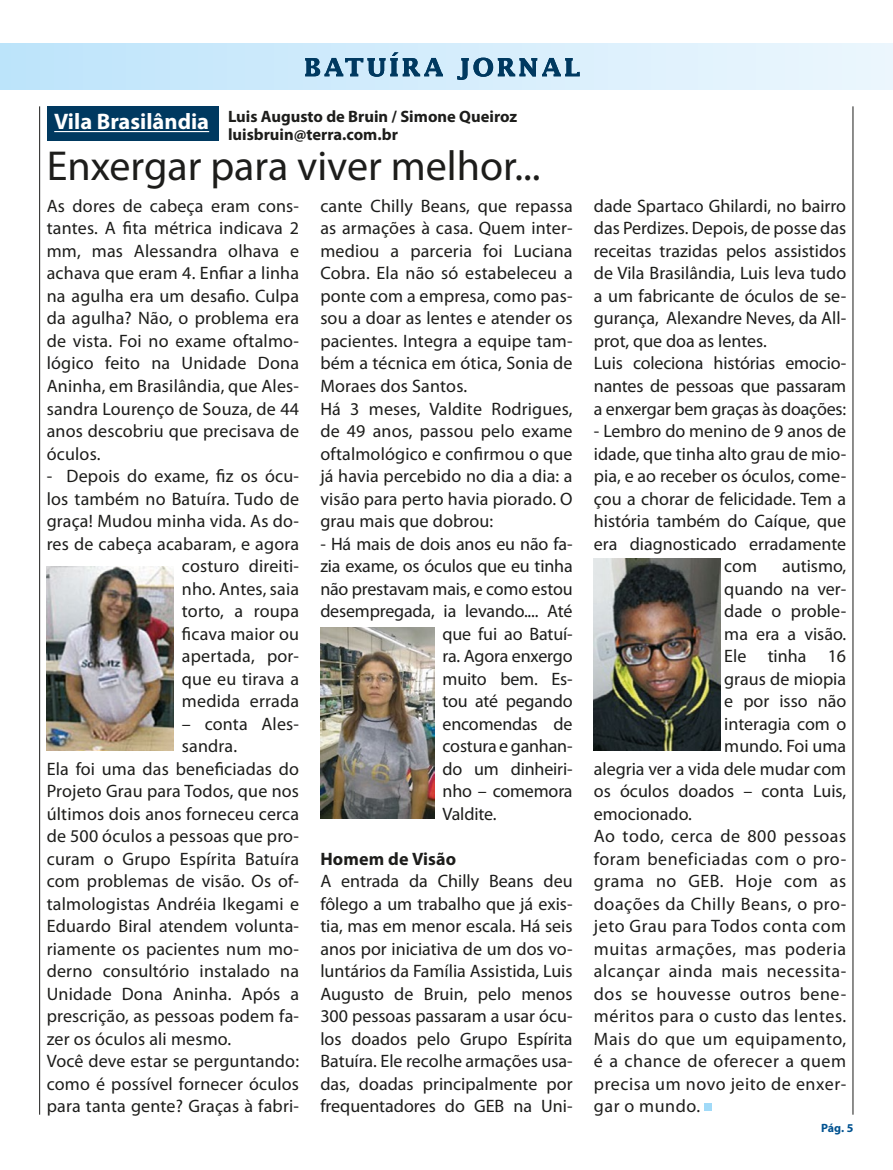
<style>
.page{position:relative;width:893px;height:1170px;background:#fff}
.page>*{position:absolute;margin:0;border:0;box-sizing:border-box;transform-origin:0 0}
.t1{font:42px "Myriad Pro";color:#1d1d1b}
.t2{font:700 22.5px "Myriad Pro";color:#fff}
.t3{font:18px/22.5px "Myriad Pro";letter-spacing:.01em;color:#1d1d1b;text-align:justify}
.t4{font:18px "Myriad Pro";letter-spacing:.03em;color:#1d1d1b}
.t5{font:18px "Myriad Pro";letter-spacing:-.01em;color:#1d1d1b}
.t6{font:700 18px "Myriad Pro";letter-spacing:.01em;color:#1d1d1b}
.t7{font:700 16.5px/17.9px "Myriad Pro";color:#1d1d1b}
.t8{font:700 12px "Myriad Pro";color:#005290}
</style>
<div class="page">
<div style="left:0;top:44px;width:893px;height:45px;background:linear-gradient(to right,#bde4fa,#ecf6fd)"></div>
<hr style="left:853px;top:106px;width:1px;height:1008px;background:#1d1d1b">
<hr style="left:39px;top:106px;width:1px;height:1008px;background:#1d1d1b">
<svg style="left:305px;top:52px;width:138px;height:25px;background:#85abc3"></svg>
<svg style="left:457px;top:58px;width:123px;height:22px;background:#80a4bc"></svg>
<div style="left:47px;top:106px;width:171px;height:34px;background:#003960"></div>
<hr style="left:54px;top:131px;width:155px;height:1px;background:#fff">
<div style="left:704px;top:1102px;width:8px;height:8px;background:#a1daf8"></div>
<img style="left:47px;top:566px;width:126px;height:184px">
<img style="left:593px;top:559px;width:127px;height:191px">
<img style="left:320px;top:627px;width:114px;height:191px">
<p class="t2" style="left:54px;top:107px;width:156px">Vila Brasilândia</p>
<p class="t7" style="left:228px;top:107px;width:291px">Luis Augusto de Bruin / Simone Queiroz luisbruin@terra.com.br</p>
<h1 class="t1" style="left:47px;top:140px;width:495px">Enxergar para viver melhor...</h1>
<p class="t3" style="left:47px;top:194px;width:254px">As dores de cabeça eram cons&shy;tantes. A fita métrica indicava 2 mm, mas Alessandra olhava e achava que eram 4. Enfiar a linha na agulha era um desafio. Culpa da agulha? Não, o problema era de vista. Foi no exame oftalmo&shy;lógico feito na Unidade Dona Aninha, em Brasilândia, que Ales&shy;sandra Lourenço de Souza, de 44 anos descobriu que precisava de óculos.</p>
<p class="t3" style="left:47px;top:464px;width:254px;text-align:right">- Depois do exame, fiz os ócu&shy;los também no Batuíra. Tudo de graça! Mudou minha vida. As do&shy;res de cabeça acabaram, e agora costuro direiti-<br>nho. Antes, saia<br>torto, a roupa<br>ficava maior ou<br>apertada, por-<br>que eu tirava a<br>medida errada</p>
<p class="t3" style="left:182px;top:712px;width:119px">– conta Ales-</p>
<p class="t3" style="left:182px;top:734px;width:57px">sandra.</p>
<p class="t3" style="left:47px;top:757px;width:254px">Ela foi uma das beneficiadas do</p>
<p class="t3" style="left:47px;top:779px;width:254px">Projeto Grau para Todos, que nos</p>
<p class="t3" style="left:47px;top:802px;width:254px">últimos dois anos forneceu cerca</p>
<p class="t3" style="left:47px;top:824px;width:254px">de 500 óculos a pessoas que pro-</p>
<p class="t3" style="left:47px;top:847px;width:254px">curam o Grupo Espírita Batuíra</p>
<p class="t3" style="left:47px;top:869px;width:254px">com problemas de visão. Os of-</p>
<p class="t3" style="left:47px;top:892px;width:254px">talmologistas Andréia Ikegami e</p>
<p class="t3" style="left:47px;top:914px;width:254px">Eduardo Biral atendem volunta-</p>
<p class="t3" style="left:47px;top:937px;width:254px">riamente os pacientes num mo-</p>
<p class="t3" style="left:47px;top:959px;width:254px">derno consultório instalado na</p>
<p class="t3" style="left:47px;top:982px;width:254px">Unidade Dona Aninha. Após a</p>
<p class="t3" style="left:47px;top:1004px;width:254px">prescrição, as pessoas podem fa-</p>
<p class="t3" style="left:47px;top:1027px;width:186px">zer os óculos ali mesmo.</p>
<p class="t3" style="left:47px;top:1049px;width:254px">Você deve estar se perguntando:</p>
<p class="t3" style="left:47px;top:1072px;width:254px">como é possível fornecer óculos</p>
<p class="t3" style="left:47px;top:1094px;width:254px">para tanta gente? Graças à fabri-</p>
<p class="t3" style="left:320px;top:194px;width:254px;text-align:left">cante Chilly Beans, que repassa as armações à casa. Quem inter&shy;mediou a parceria foi Luciana<br>Cobra. Ela não só estabeleceu a ponte com a empresa, como pas&shy;sou a doar as lentes e atender os pacientes. Integra a equipe tam&shy;bém a técnica em ótica, Sonia de<br>Moraes dos Santos.<br>Há 3 meses, Valdite Rodrigues, de 49 anos, passou pelo exame oftalmológico e confirmou o que já havia percebido no dia a dia: a visão para perto havia piorado. O grau mais que dobrou:</p>
<p class="t5" style="left:320px;top:532px;width:254px">- Há mais de dois anos eu não fa-</p>
<p class="t5" style="left:320px;top:555px;width:254px">zia exame, os óculos que eu tinha</p>
<p class="t5" style="left:320px;top:577px;width:254px">não prestavam mais, e como estou</p>
<p class="t5" style="left:320px;top:600px;width:254px">desempregada, ia levando.... Até</p>
<p class="t5" style="left:443px;top:622px;width:132px">que fui ao Batuí-</p>
<p class="t5" style="left:443px;top:645px;width:132px">ra. Agora enxergo</p>
<p class="t5" style="left:443px;top:667px;width:132px">muito bem. Es-</p>
<p class="t5" style="left:443px;top:690px;width:132px">tou até pegando</p>
<p class="t5" style="left:443px;top:712px;width:132px">encomendas de</p>
<p class="t5" style="left:443px;top:735px;width:132px">costura e ganhan-</p>
<p class="t5" style="left:443px;top:757px;width:132px">do um dinheiri-</p>
<p class="t5" style="left:443px;top:780px;width:132px">nho – comemora</p>
<p class="t5" style="left:443px;top:802px;width:55px">Valdite.</p>
<p class="t6" style="left:320px;top:846px;width:137px">Homem de Visão</p>
<p class="t3" style="left:320px;top:869px;width:254px">A entrada da Chilly Beans deu fôlego a um trabalho que já exis&shy;tia, mas em menor escala. Há seis anos por iniciativa de um dos vo&shy;luntários da Família Assistida, Luis Augusto de Bruin, pelo menos 300 pessoas passaram a usar ócu&shy;los doados pelo Grupo Espírita Batuíra. Ele recolhe armações usa&shy;das, doadas principalmente por frequentadores do GEB na Uni-</p>
<p class="t3" style="left:594px;top:194px;width:254px;text-align:left">dade Spartaco Ghilardi, no bairro das Perdizes. Depois, de posse das receitas trazidas pelos assistidos de Vila Brasilândia, Luis leva tudo a um fabricante de óculos de se&shy;gurança, Alexandre Neves, da All&shy;prot, que doa as lentes.<br>Luis coleciona histórias emocio&shy;nantes de pessoas que passaram a enxergar bem graças às doações:</p>
<p class="t3" style="left:594px;top:419px;width:254px">- Lembro do menino de 9 anos de</p>
<p class="t3" style="left:594px;top:442px;width:254px">idade, que tinha alto grau de mio-</p>
<p class="t3" style="left:594px;top:464px;width:254px">pia, e ao receber os óculos, come-</p>
<p class="t3" style="left:594px;top:487px;width:254px">çou a chorar de felicidade. Tem a</p>
<p class="t3" style="left:594px;top:509px;width:254px">história também do Caíque, que</p>
<p class="t3" style="left:594px;top:532px;width:254px">era diagnosticado erradamente</p>
<p class="t3" style="left:724px;top:554px;width:34px">com</p>
<p class="t3" style="left:782px;top:554px;width:66px">autismo,</p>
<p class="t3" style="left:724px;top:577px;width:123px">quando na ver-</p>
<p class="t3" style="left:724px;top:599px;width:123px">dade o proble-</p>
<p class="t3" style="left:724px;top:622px;width:123px">ma era a visão.</p>
<p class="t3" style="left:724px;top:644px;width:123px">Ele tinha 16</p>
<p class="t3" style="left:724px;top:667px;width:123px">graus de miopia</p>
<p class="t3" style="left:724px;top:689px;width:123px">e por isso não</p>
<p class="t3" style="left:724px;top:712px;width:123px">interagia com o</p>
<p class="t3" style="left:724px;top:734px;width:123px">mundo. Foi uma</p>
<p class="t3" style="left:594px;top:757px;width:254px">alegria ver a vida dele mudar com</p>
<p class="t3" style="left:594px;top:779px;width:254px">os óculos doados – conta Luis,</p>
<p class="t3" style="left:594px;top:802px;width:100px">emocionado.</p>
<p class="t4" style="left:594px;top:825px;width:254px">Ao todo, cerca de 800 pessoas</p>
<p class="t4" style="left:594px;top:847px;width:254px">foram beneficiadas com o pro-</p>
<p class="t4" style="left:594px;top:870px;width:254px">grama no GEB. Hoje com as</p>
<p class="t4" style="left:594px;top:892px;width:254px">doações da Chilly Beans, o pro-</p>
<p class="t4" style="left:594px;top:915px;width:254px">jeto Grau para Todos conta com</p>
<p class="t4" style="left:594px;top:937px;width:254px">muitas armações, mas poderia</p>
<p class="t4" style="left:594px;top:960px;width:254px">alcançar ainda mais necessita-</p>
<p class="t4" style="left:594px;top:982px;width:254px">dos se houvesse outros bene-</p>
<p class="t4" style="left:594px;top:1005px;width:254px">méritos para o custo das lentes.</p>
<p class="t4" style="left:594px;top:1027px;width:254px">Mais do que um equipamento,</p>
<p class="t4" style="left:594px;top:1050px;width:254px">é a chance de oferecer a quem</p>
<p class="t4" style="left:594px;top:1072px;width:254px">precisa um novo jeito de enxer-</p>
<p class="t4" style="left:594px;top:1095px;width:108px">gar o mundo.</p>
<p class="t8" style="left:821px;top:1120px;width:34px">Pág. 5</p>
</div>
